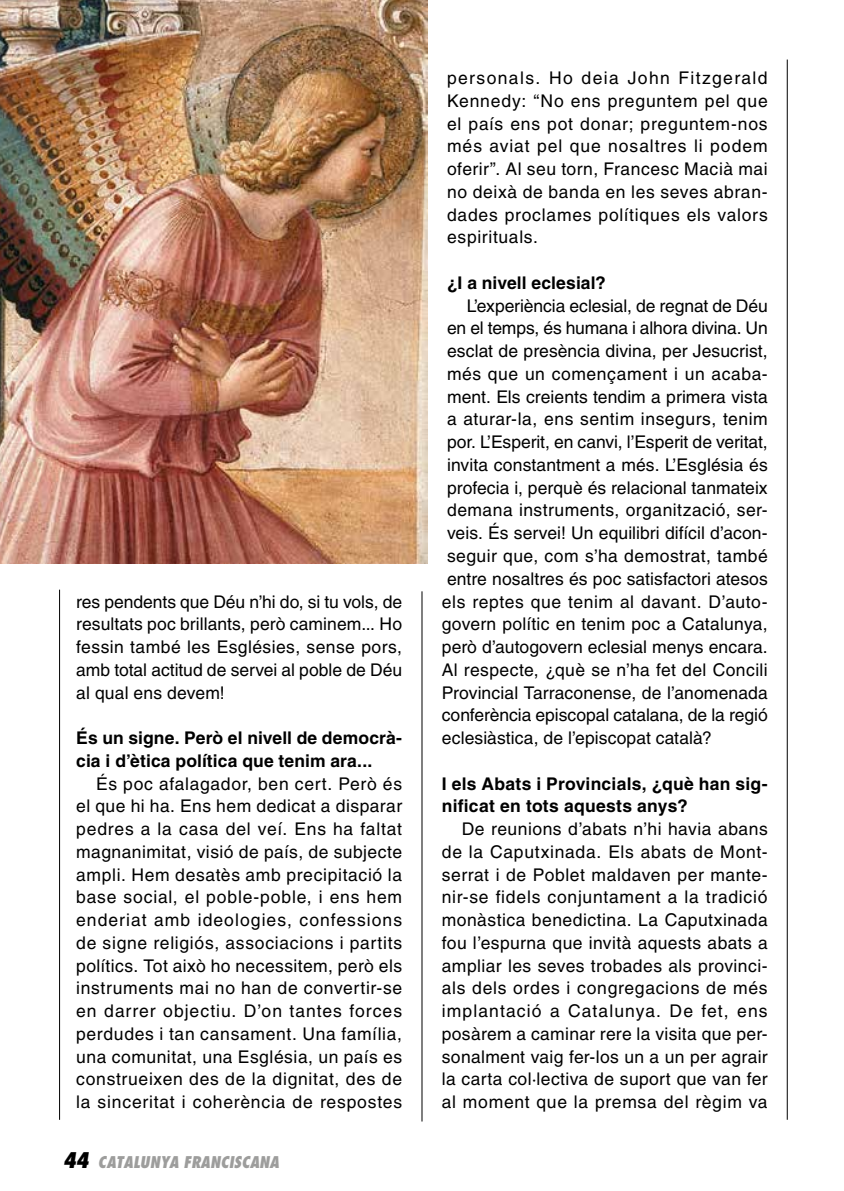
<style>
.page{position:relative;width:844px;height:1191px;background:#fff}
.page>*{position:absolute;margin:0;border:0;box-sizing:border-box;transform-origin:0 0}
.t1{font:17.5px/22.8px "Helvetica LT Std";letter-spacing:.025em;color:#000;text-align:justify}
.t2{font:700 17.5px/22.8px "Helvetica LT Std";letter-spacing:.01em;color:#000}
.t3{font:italic 800 condensed 15.75px "Futura Std";color:#9d9d9c}
.s1{font-size:21px;color:#000}
</style>
<div class="page">
<img style="left:0;top:0;width:427px;height:563px">
<hr style="left:786px;top:60px;width:1px;height:1059px;background:#000">
<hr style="left:59px;top:589px;width:1px;height:530px;background:#000">
<hr style="left:421px;top:591px;width:1px;height:530px;background:#000">
<p class="t1" style="left:76px;top:590px;width:327px">res pendents que Déu n’hi do, si tu vols, de resultats poc brillants, però caminem... Ho fessin també les Esglésies, sense pors, amb total actitud de servei al poble de Déu al qual ens devem!</p>
<p class="t2" style="left:76px;top:726px;width:327px">És un signe. Però el nivell de democrà&shy;cia i d’ètica política que tenim ara...</p>
<p class="t1" style="left:76px;top:772px;width:327px;text-indent:20px">És poc afalagador, ben cert. Però és el que hi ha. Ens hem dedicat a disparar pedres a la casa del veí. Ens ha faltat magnanimitat, visió de país, de subjecte ampli. Hem desatès amb precipitació la base social, el poble-poble, i ens hem enderiat amb ideologies, confessions de signe religiós, associacions i partits polítics. Tot això ho necessitem, però els instruments mai no han de convertir-se en darrer objectiu. D’on tantes forces perdudes i tan cansament. Una família, una comunitat, una Església, un país es construeixen des de la dignitat, des de la sinceritat i coherència de respostes</p>
<p class="t3" style="left:63px;top:1152px;width:217px"><span class="s1">44</span> CATALUNYA FRANCISCANA</p>
<p class="t1" style="left:447px;top:66px;width:322px">personals. Ho deia John Fitzgerald Kennedy: “No ens preguntem pel que el país ens pot donar; preguntem-nos més aviat pel que nosaltres li podem oferir”. Al seu torn, Francesc Macià mai no deixà de banda en les seves abran&shy;dades proclames polítiques els valors espirituals.</p>
<p class="t2" style="left:447px;top:271px;width:160px">¿I a nivell eclesial?</p>
<p class="t1" style="left:441px;top:294px;width:327px;text-indent:25px">L’experiència eclesial, de regnat de Déu en el temps, és humana i alhora divina. Un esclat de presència divina, per Jesucrist, més que un començament i un acaba&shy;ment. Els creients tendim a primera vista a aturar-la, ens sentim insegurs, tenim por. L’Esperit, en canvi, l’Esperit de veritat, invita constantment a més. L’Església és profecia i, perquè és relacional tanmateix demana instruments, organització, ser&shy;veis. És servei! Un equilibri difícil d’acon&shy;seguir que, com s’ha demostrat, també entre nosaltres és poc satisfactori atesos els reptes que tenim al davant. D’auto&shy;govern polític en tenim poc a Catalunya, però d’autogovern eclesial menys encara.<br>Al respecte, ¿què se n’ha fet del Concili Provincial Tarraconense, de l’anomenada conferència episcopal catalana, de la regió eclesiàstica, de l’episcopat català?</p>
<p class="t2" style="left:441px;top:771px;width:327px">I els Abats i Provincials, ¿què han sig&shy;nificat en tots aquests anys?</p>
<p class="t1" style="left:441px;top:817px;width:327px;text-indent:20px">De reunions d’abats n’hi havia abans de la Caputxinada. Els abats de Mont&shy;serrat i de Poblet maldaven per mante&shy;nir-se fidels conjuntament a la tradició monàstica benedictina. La Caputxinada fou l’espurna que invità aquests abats a ampliar les seves trobades als provinci&shy;als dels ordes i congregacions de més implantació a Catalunya. De fet, ens posàrem a caminar rere la visita que per&shy;sonalment vaig fer-los un a un per agrair la carta col·lectiva de suport que van fer al moment que la premsa del règim va</p>
</div>
